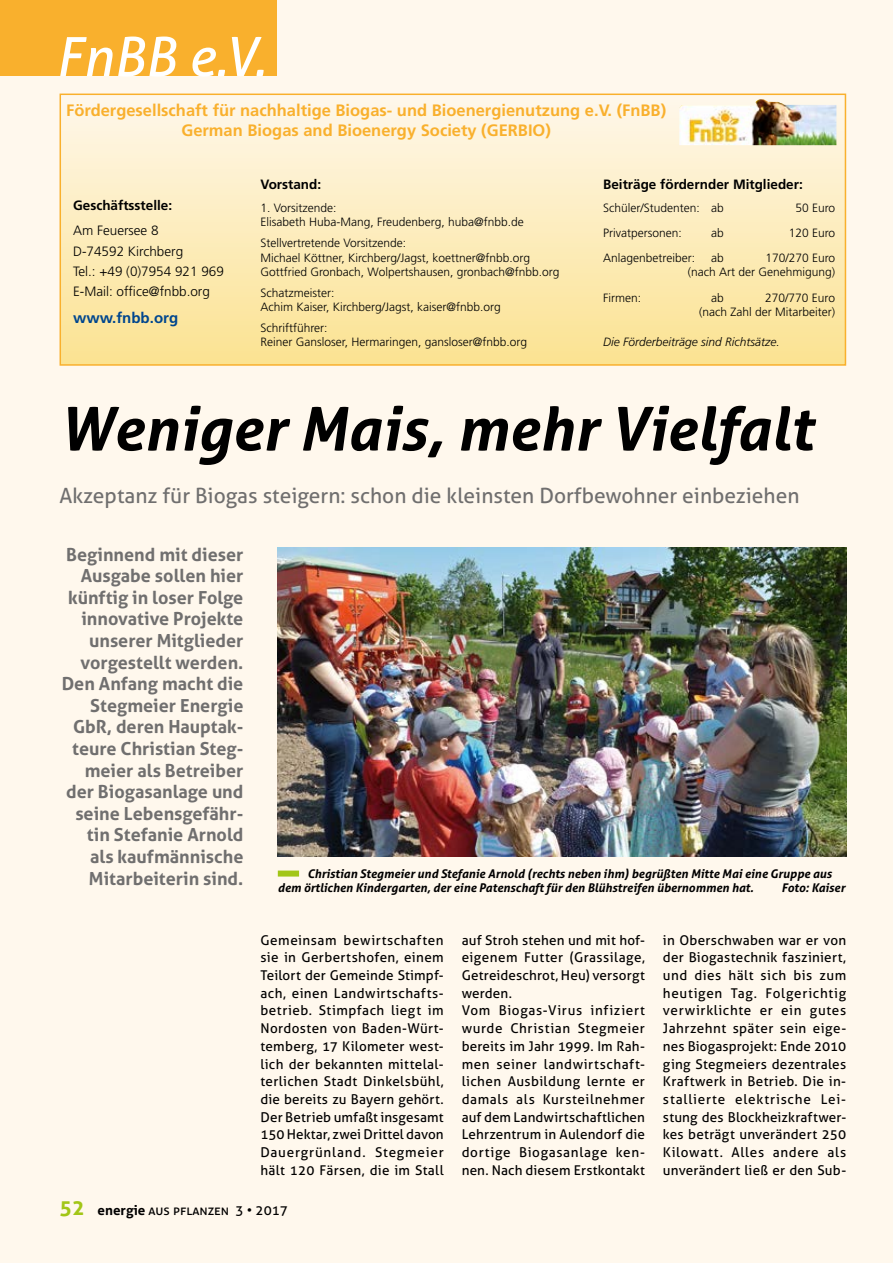
<style>
.page{position:relative;width:893px;height:1263px;background:#fff8ed}
.page>*{position:absolute;margin:0;border:0;box-sizing:border-box;transform-origin:0 0}
.t1{font:italic 700 60px "Aller";color:#000}
.t2{font:italic 54px "Aller";color:#fff}
.t3{font:21px "Aller";color:#706f6f}
.t4{font:700 18px/21.6px "Aller";color:#706f6f;text-align:right}
.t5{font:700 16.5px/19.8px "Frutiger";color:#f9b02d;text-align:center}
.t6{font:700 15px "Frutiger";color:#00468e}
.t7{font:13.5px/17.7px "Aller";letter-spacing:.03em;color:#000;text-align:justify}
.t8{font:300 13.5px/20.4px "Frutiger";color:#000}
.t9{font:700 13.5px "Frutiger";color:#000}
.t10{font:13.5px "Aller";color:#000}
.t11{font:300 12px/14.4px "Frutiger";color:#000}
.t12{font:italic 700 12px/14.4px "Aller";color:#000}
.t13{font:italic 300 12px "Frutiger";color:#000}
.s1{font-weight:700;font-size:21px;color:#a2c617}
.s2{font-weight:700}
</style>
<div class="page">
<div style="left:0;top:0;width:277px;height:76px;background:#f9b02d"></div>
<div style="left:60px;top:94px;width:785px;height:271px;background:linear-gradient(to bottom,#fef7ec,#fbe291)"></div>
<div style="left:60px;top:94px;width:786px;height:272px;border:2px solid #f9b02d"></div>
<img style="left:679px;top:99px;width:157px;height:46px">
<div style="left:278px;top:870px;width:21px;height:6px;background:#a2c617"></div>
<img style="left:278px;top:547px;width:568px;height:309px">
<h2 class="t2" style="left:55px;top:24px;width:212px">FnBB e.V.</h2>
<p class="t5" style="left:66px;top:101px;width:601px">Fördergesellschaft für nachhaltige Biogas- und Bioenergienutzung e.V. (FnBB)<br>German Biogas and Bioenergy Society (GERBIO)</p>
<p class="t9" style="left:73px;top:198px;width:101px">Geschäftsstelle:</p>
<p class="t8" style="left:73px;top:220px;width:152px">Am Feuersee 8<br>D-74592 Kirchberg<br>Tel.: +49 (0)7954 921 969<br>E-Mail: office@fnbb.org</p>
<p class="t6" style="left:73px;top:309px;width:107px">www.fnbb.org</p>
<p class="t9" style="left:260px;top:176px;width:62px">Vorstand:</p>
<p class="t11" style="left:260px;top:201px;width:265px">1. Vorsitzende:<br>Elisabeth Huba-Mang, Freudenberg, huba@fnbb.de</p>
<p class="t11" style="left:260px;top:236px;width:301px">Stellvertretende Vorsitzende:<br>Michael Köttner, Kirchberg/Jagst, koettner@fnbb.org<br>Gottfried Gronbach, Wolpertshausen, gronbach@fnbb.org</p>
<p class="t11" style="left:260px;top:285px;width:242px">Schatzmeister:<br>Achim Kaiser, Kirchberg/Jagst, kaiser@fnbb.org</p>
<p class="t11" style="left:260px;top:321px;width:268px">Schriftführer:<br>Reiner Gansloser, Hermaringen, gansloser@fnbb.org</p>
<p class="t9" style="left:603px;top:176px;width:201px">Beiträge fördernder Mitglieder:</p>
<p class="t11" style="left:603px;top:201px;width:122px">Schüler/Studenten: ab</p>
<p class="t11" style="left:795px;top:201px;width:41px">50 Euro</p>
<p class="t11" style="left:603px;top:226px;width:80px">Privatpersonen:</p>
<p class="t11" style="left:711px;top:226px;width:14px">ab</p>
<p class="t11" style="left:789px;top:226px;width:48px">120 Euro</p>
<p class="t11" style="left:603px;top:251px;width:93px">Anlagenbetreiber:</p>
<p class="t11" style="left:711px;top:251px;width:14px">ab</p>
<p class="t11" style="left:688px;top:251px;width:149px;text-align:right">170/270 Euro<br>(nach Art der Genehmigung)</p>
<p class="t11" style="left:603px;top:290px;width:39px">Firmen:</p>
<p class="t11" style="left:711px;top:290px;width:14px">ab</p>
<p class="t11" style="left:699px;top:290px;width:138px;text-align:right">270/770 Euro<br>(nach Zahl der Mitarbeiter)</p>
<p class="t13" style="left:603px;top:335px;width:178px">Die Förderbeiträge sind Richtsätze.</p>
<h1 class="t1" style="left:60px;top:392px;width:755px">Weniger Mais, mehr Vielfalt</h1>
<h3 class="t3" style="left:60px;top:483px;width:741px">Akzeptanz für Biogas steigern: schon die kleinsten Dorfbewohner einbeziehen</h3>
<p class="t4" style="left:62px;top:543px;width:183px">Beginnend mit dieser<br>Ausgabe sollen hier künftig in loser Folge innovative Projekte unserer Mitglieder vorgestellt werden.<br>Den Anfang macht die<br>Stegmeier Energie<br>GbR, deren Hauptak&shy;teure Christian Steg&shy;meier als Betreiber der Biogasanlage und seine Lebensgefähr&shy;tin Stefanie Arnold als kaufmännische<br>Mitarbeiterin sind.</p>
<p class="t12" style="left:278px;top:866px;width:555px;text-indent:30px">Christian Stegmeier und Stefanie Arnold (rechts neben ihm) begrüßten Mitte Mai eine Gruppe aus dem örtlichen Kindergarten, der eine Patenschaft für den Blühstreifen übernommen hat.</p>
<p class="t12" style="left:781px;top:881px;width:65px">Foto: Kaiser</p>
<p class="t7" style="left:260px;top:931px;width:185px">Gemeinsam bewirtschaften sie in Gerbertshofen, einem Teilort der Gemeinde Stimpf&shy;ach, einen Landwirtschafts&shy;betrieb. Stimpfach liegt im Nordosten von Baden-Würt&shy;temberg, 17 Kilometer west&shy;lich der bekannten mittelal&shy;terlichen Stadt Dinkelsbühl, die bereits zu Bayern gehört.<br>Der Betrieb umfaßt insgesamt 150 Hektar, zwei Drittel davon Dauergrünland. Stegmeier hält 120 Färsen, die im Stall</p>
<p class="t7" style="left:462px;top:931px;width:185px;text-align:left">auf Stroh stehen und mit hof&shy;eigenem Futter (Grassilage,<br>Getreideschrot, Heu) versorgt werden.<br>Vom Biogas-Virus infiziert wurde Christian Stegmeier bereits im Jahr 1999. Im Rah&shy;men seiner landwirtschaft&shy;lichen Ausbildung lernte er damals als Kursteilnehmer auf dem Landwirtschaftlichen<br>Lehrzentrum in Aulendorf die dortige Biogasanlage ken&shy;nen. Nach diesem Erstkontakt</p>
<p class="t7" style="left:663px;top:931px;width:185px">in Oberschwaben war er von der Biogastechnik fasziniert, und dies hält sich bis zum heutigen Tag. Folgerichtig verwirklichte er ein gutes Jahrzehnt später sein eige&shy;nes Biogasprojekt: Ende 2010 ging Stegmeiers dezentrales Kraftwerk in Betrieb. Die in&shy;stallierte elektrische Lei&shy;stung des Blockheizkraftwer&shy;kes beträgt unverändert 250<br>Kilowatt. Alles andere als unverändert ließ er den Sub-</p>
<p class="t10" style="left:60px;top:1202px;width:230px"><span class="s1">52</span> <span class="s2">energie</span> aus pflanzen 3 • 2017</p>
</div>
